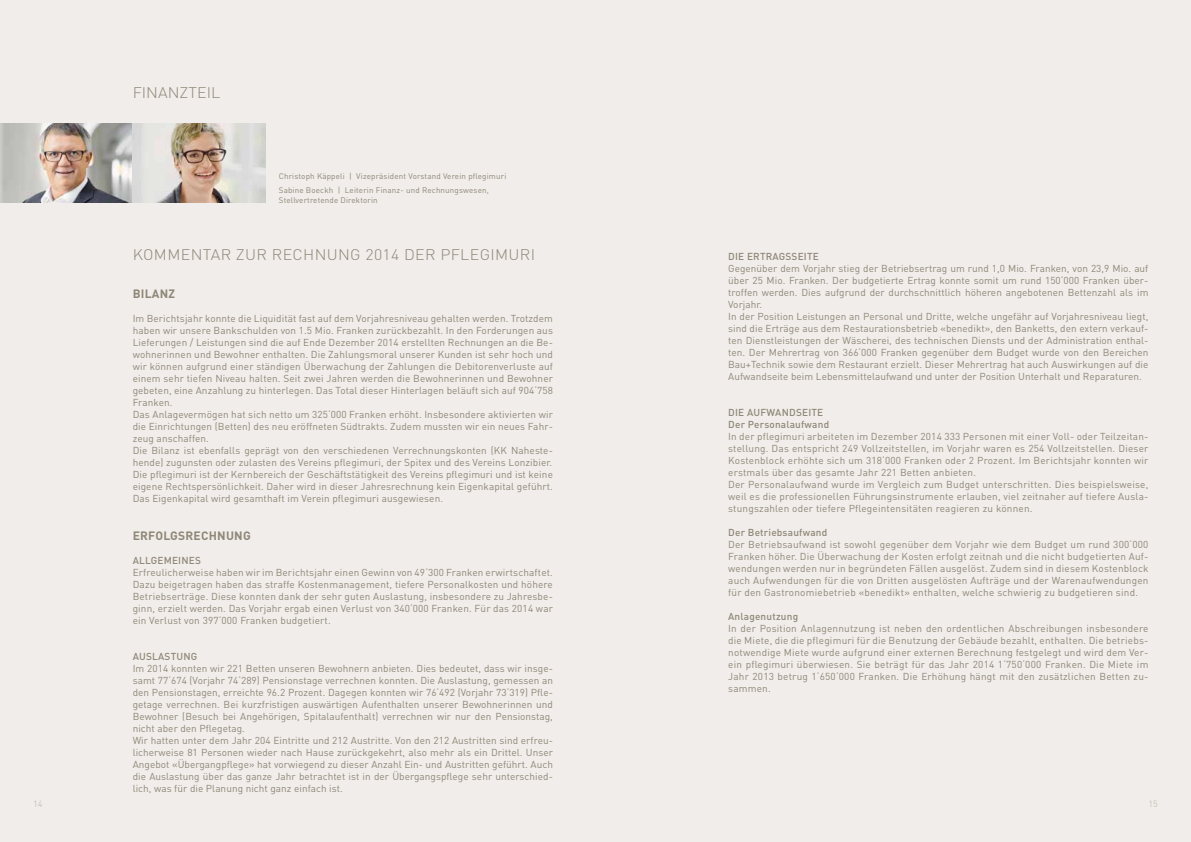
<style>
.page{position:relative;width:1191px;height:842px;background:#f0edea}
.page>*{position:absolute;margin:0;border:0;box-sizing:border-box;transform-origin:0 0}
.t1{font:300 15.2px "DIN";letter-spacing:.02em;color:#8f8777;scale:1.05 1}
.t2{font:300 15.2px "DIN";color:#8f8777;scale:1.05 1}
.t3{font:700 12px "DIN";letter-spacing:.02em;color:#8f8777}
.t4{font:10px/12px "DIN";letter-spacing:.005em;color:#8f8777}
.t5{font:500 10px/12px "DIN";letter-spacing:.02em;color:#8f8777}
.t6{font:9px "DIN";color:#c9c4b9}
.t7{font:8px/13.5px "DIN";letter-spacing:.02em;color:#8f8777}
</style>
<div class="page">
<img style="left:0;top:123px;width:266px;height:80px">
<h1 class="t2" style="left:133px;top:83px;width:85px">FINANZTEIL</h1>
<p class="t7" style="left:279px;top:170px;width:229px">Christoph Käppeli | Vizepräsident Vorstand Verein pflegimuri<br>Sabine Boeckh | Leiterin Finanz- und Rechnungswesen,</p>
<p class="t7" style="left:279px;top:193px;width:100px">Stellvertretende Direktorin</p>
<h1 class="t1" style="left:133px;top:245px;width:385px">KOMMENTAR ZUR RECHNUNG 2014 DER PFLEGIMURI</h1>
<p class="t3" style="left:133px;top:286px;width:44px">BILANZ</p>
<p class="t4" style="left:133px;top:312px;width:422px">Im Berichtsjahr konnte die Liquidität fast auf dem Vorjahresniveau gehalten werden. Trotzdem haben wir unsere Bankschulden von 1.5 Mio. Franken zurückbezahlt. In den Forderungen aus Lieferungen / Leistungen sind die auf Ende Dezember 2014 erstellten Rechnungen an die Be&shy;wohnerinnen und Bewohner enthalten. Die Zahlungsmoral unserer Kunden ist sehr hoch und wir können aufgrund einer ständigen Überwachung der Zahlungen die Debitorenverluste auf einem sehr tiefen Niveau halten. Seit zwei Jahren werden die Bewohnerinnen und Bewohner gebeten, eine Anzahlung zu hinterlegen. Das Total dieser Hinterlagen beläuft sich auf 904‘758<br>Franken.<br>Das Anlagevermögen hat sich netto um 325‘000 Franken erhöht. Insbesondere aktivierten wir die Einrichtungen (Betten) des neu eröffneten Südtrakts. Zudem mussten wir ein neues Fahr&shy;zeug anschaffen.<br>Die Bilanz ist ebenfalls geprägt von den verschiedenen Verrechnungskonten (KK Naheste&shy;hende) zugunsten oder zulasten des Vereins pflegimuri, der Spitex und des Vereins Lonzibier.<br>Die pflegimuri ist der Kernbereich der Geschäftstätigkeit des Vereins pflegimuri und ist keine eigene Rechtspersönlichkeit. Daher wird in dieser Jahresrechnung kein Eigenkapital geführt.<br>Das Eigenkapital wird gesamthaft im Verein pflegimuri ausgewiesen.</p>
<p class="t3" style="left:133px;top:528px;width:120px">ERFOLGSRECHNUNG</p>
<p class="t5" style="left:133px;top:554px;width:70px">ALLGEMEINES</p>
<p class="t4" style="left:133px;top:567px;width:422px;text-align:justify">Erfreulicherweise haben wir im Berichtsjahr einen Gewinn von 49‘300 Franken erwirtschaftet.<br>Dazu beigetragen haben das straffe Kostenmanagement, tiefere Personalkosten und höhere Betriebserträge. Diese konnten dank der sehr guten Auslastung, insbesondere zu Jahresbe&shy;ginn, erzielt werden. Das Vorjahr ergab einen Verlust von 340‘000 Franken. Für das 2014 war ein Verlust von 397‘000 Franken budgetiert.</p>
<p class="t5" style="left:133px;top:650px;width:66px">AUSLASTUNG</p>
<p class="t4" style="left:133px;top:663px;width:422px">Im 2014 konnten wir 221 Betten unseren Bewohnern anbieten. Dies bedeutet, dass wir insge&shy;samt 77‘674 (Vorjahr 74‘289) Pensionstage verrechnen konnten. Die Auslastung, gemessen an den Pensionstagen, erreichte 96.2 Prozent. Dagegen konnten wir 76‘492 (Vorjahr 73‘319) Pfle&shy;getage verrechnen. Bei kurzfristigen auswärtigen Aufenthalten unserer Bewohnerinnen und Bewohner (Besuch bei Angehörigen, Spitalaufenthalt) verrechnen wir nur den Pensionstag, nicht aber den Pflegetag.<br>Wir hatten unter dem Jahr 204 Eintritte und 212 Austritte. Von den 212 Austritten sind erfreu&shy;licherweise 81 Personen wieder nach Hause zurückgekehrt, also mehr als ein Drittel. Unser Angebot «Übergangpflege» hat vorwiegend zu dieser Anzahl Ein- und Austritten geführt. Auch die Auslastung über das ganze Jahr betrachtet ist in der Übergangspflege sehr unterschied&shy;lich, was für die Planung nicht ganz einfach ist.</p>
<p class="t5" style="left:728px;top:250px;width:92px">DIE ERTRAGSSEITE</p>
<p class="t4" style="left:728px;top:262px;width:422px">Gegenüber dem Vorjahr stieg der Betriebsertrag um rund 1,0 Mio. Franken, von 23,9 Mio. auf über 25 Mio. Franken. Der budgetierte Ertrag konnte somit um rund 150‘000 Franken über&shy;troffen werden. Dies aufgrund der durchschnittlich höheren angebotenen Bettenzahl als im Vorjahr.<br>In der Position Leistungen an Personal und Dritte, welche ungefähr auf Vorjahresniveau liegt, sind die Erträge aus dem Restaurationsbetrieb «benedikt», den Banketts, den extern verkauf&shy;ten Dienstleistungen der Wäscherei, des technischen Diensts und der Administration enthal&shy;ten. Der Mehrertrag von 366‘000 Franken gegenüber dem Budget wurde von den Bereichen Bau+Technik sowie dem Restaurant erzielt. Dieser Mehrertrag hat auch Auswirkungen auf die Aufwandseite beim Lebensmittelaufwand und unter der Position Unterhalt und Reparaturen.</p>
<p class="t5" style="left:728px;top:406px;width:102px">DIE AUFWANDSEITE<br>Der Personalaufwand</p>
<p class="t4" style="left:728px;top:430px;width:422px">In der pflegimuri arbeiteten im Dezember 2014 333 Personen mit einer Voll- oder Teilzeitan&shy;stellung. Das entspricht 249 Vollzeitstellen, im Vorjahr waren es 254 Vollzeitstellen. Dieser Kostenblock erhöhte sich um 318‘000 Franken oder 2 Prozent. Im Berichtsjahr konnten wir erstmals über das gesamte Jahr 221 Betten anbieten.<br>Der Personalaufwand wurde im Vergleich zum Budget unterschritten. Dies beispielsweise, weil es die professionellen Führungsinstrumente erlauben, viel zeitnaher auf tiefere Ausla&shy;stungszahlen oder tiefere Pflegeintensitäten reagieren zu können.</p>
<p class="t5" style="left:728px;top:526px;width:101px">Der Betriebsaufwand</p>
<p class="t4" style="left:728px;top:538px;width:422px;text-align:justify">Der Betriebsaufwand ist sowohl gegenüber dem Vorjahr wie dem Budget um rund 300‘000<br>Franken höher. Die Überwachung der Kosten erfolgt zeitnah und die nicht budgetierten Auf&shy;wendungen werden nur in begründeten Fällen ausgelöst. Zudem sind in diesem Kostenblock auch Aufwendungen für die von Dritten ausgelösten Aufträge und der Warenaufwendungen für den Gastronomiebetrieb «benedikt» enthalten, welche schwierig zu budgetieren sind.</p>
<p class="t5" style="left:728px;top:610px;width:71px">Anlagenutzung</p>
<p class="t4" style="left:728px;top:622px;width:422px;text-align:justify">In der Position Anlagennutzung ist neben den ordentlichen Abschreibungen insbesondere die Miete, die die pflegimuri für die Benutzung der Gebäude bezahlt, enthalten. Die betriebs&shy;notwendige Miete wurde aufgrund einer externen Berechnung festgelegt und wird dem Ver&shy;ein pflegimuri überwiesen. Sie beträgt für das Jahr 2014 1‘750‘000 Franken. Die Miete im Jahr 2013 betrug 1‘650‘000 Franken. Die Erhöhung hängt mit den zusätzlichen Betten zu&shy;sammen.</p>
<p class="t6" style="left:33px;top:798px;width:11px">14</p>
<p class="t6" style="left:1148px;top:798px;width:11px">15</p>
</div>
